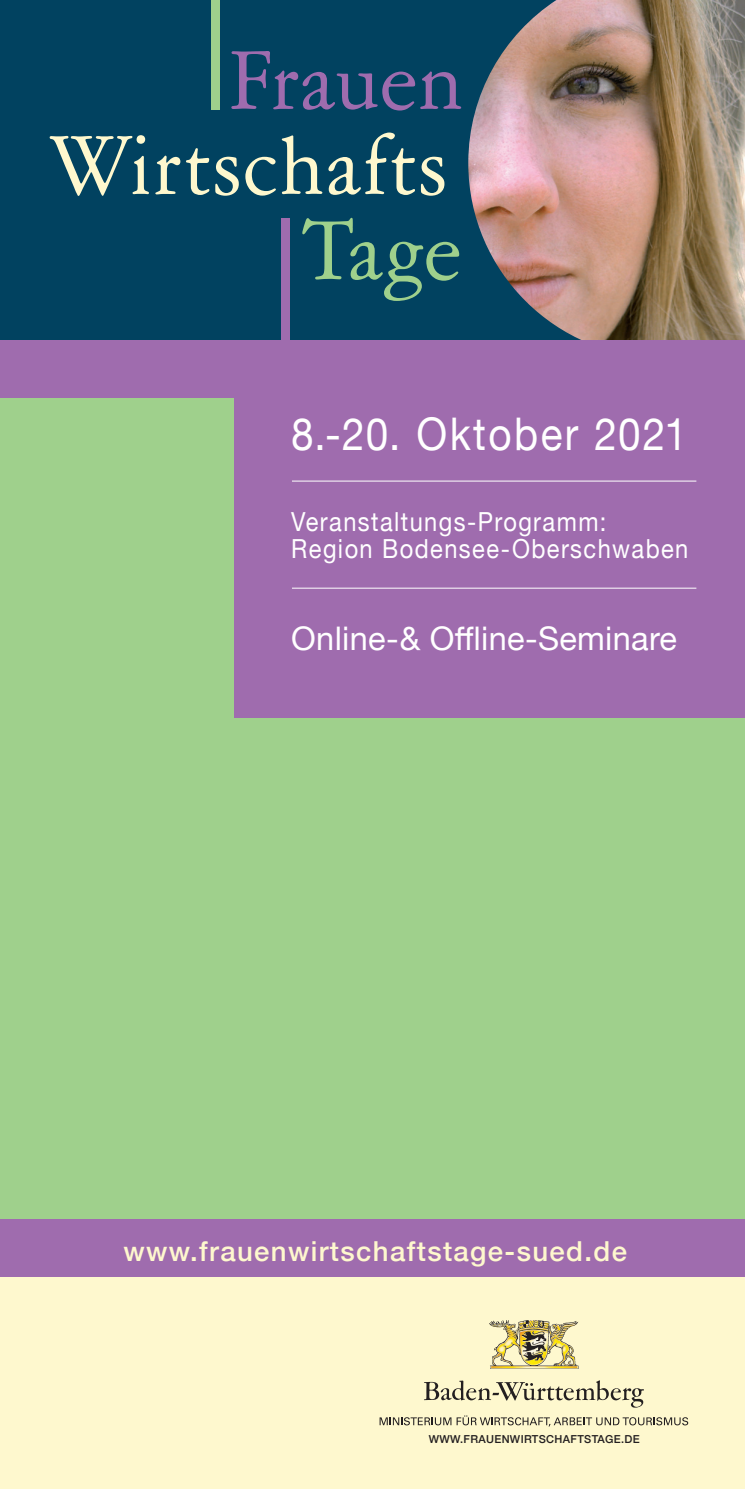
<style>
.page{position:relative;width:745px;height:1489px;background:#fff}
.page>*{position:absolute;margin:0;border:0;box-sizing:border-box;transform-origin:0 0}
.t1{font:45px "Helvetica Neue";letter-spacing:.06em;color:#fff;scale:.9 1}
.t2{font:32.5px "Helvetica Neue";letter-spacing:.01em;color:#fff}
.t3{font:30px "Univers";letter-spacing:.025em;color:#fef8ce}
.t4{font:500 27.5px "Helvetica Neue";letter-spacing:.05em;color:#fef8ce}
.t5{font:26.25px/27.5px "Helvetica Neue";letter-spacing:.06em;color:#fff;scale:.9 1}
.t6{font:500 11px "Helvetica Neue";letter-spacing:.03em;color:#231f20}
</style>
<div class="page">
<div style="left:14px;top:0;width:730px;height:340px;background:#014260"></div>
<img style="left:468px;top:0;width:276px;height:340px">
<div style="left:14px;top:340px;width:730px;height:921px;background:#9fd08c"></div>
<svg style="left:302px;top:218px;width:157px;height:83px"></svg>
<svg style="left:50px;top:132px;width:394px;height:64px"></svg>
<svg style="left:231px;top:51px;width:230px;height:59px"></svg>
<div style="left:211px;top:0;width:8px;height:109px;background:#9fd08c"></div>
<div style="left:281px;top:219px;width:8px;height:127px;background:#9f6cae"></div>
<div style="left:14px;top:1276px;width:730px;height:212px;background:#fef8ce"></div>
<svg style="left:379px;top:1415px;width:308px;height:11px"></svg>
<img style="left:489px;top:1320px;width:90px;height:48px">
<svg style="left:424px;top:1380px;width:219px;height:27px"></svg>
<div style="left:234px;top:384px;width:510px;height:333px;background:#9f6cae"></div>
<hr style="left:292px;top:587px;width:404px;height:1px;background:#fff">
<hr style="left:292px;top:480px;width:404px;height:1px;background:#fff">
<div style="left:0;top:0;width:43px;height:397px;background:#014260"></div>
<div style="left:0;top:397px;width:43px;height:822px;background:#9fd08c"></div>
<div style="left:0;top:1272px;width:43px;height:216px;background:#fef8ce"></div>
<div style="left:0;top:1219px;width:744px;height:57px;background:#9f6cae"></div>
<div style="left:0;top:340px;width:744px;height:57px;background:#9f6cae"></div>
<h1 class="t1" style="left:291px;top:402px;width:441px">8.-20. Oktober 2021</h1>
<p class="t5" style="left:291px;top:509px;width:442px">Veranstaltungs-Programm:<br>Region Bodensee-Oberschwaben</p>
<p class="t2" style="left:291px;top:614px;width:387px">Online-&amp; Offline-Seminare</p>
<p class="t3" style="left:141px;top:1234px;width:457px">www.frauenwirtschaftstage.de</p>
<p class="t4" style="left:123px;top:1228px;width:505px">www.frauenwirtschaftstage-sued.de</p>
<p class="t6" style="left:428px;top:1429px;width:212px">WWW.FRAUENWIRTSCHAFTSTAGE.DE</p>
</div>
